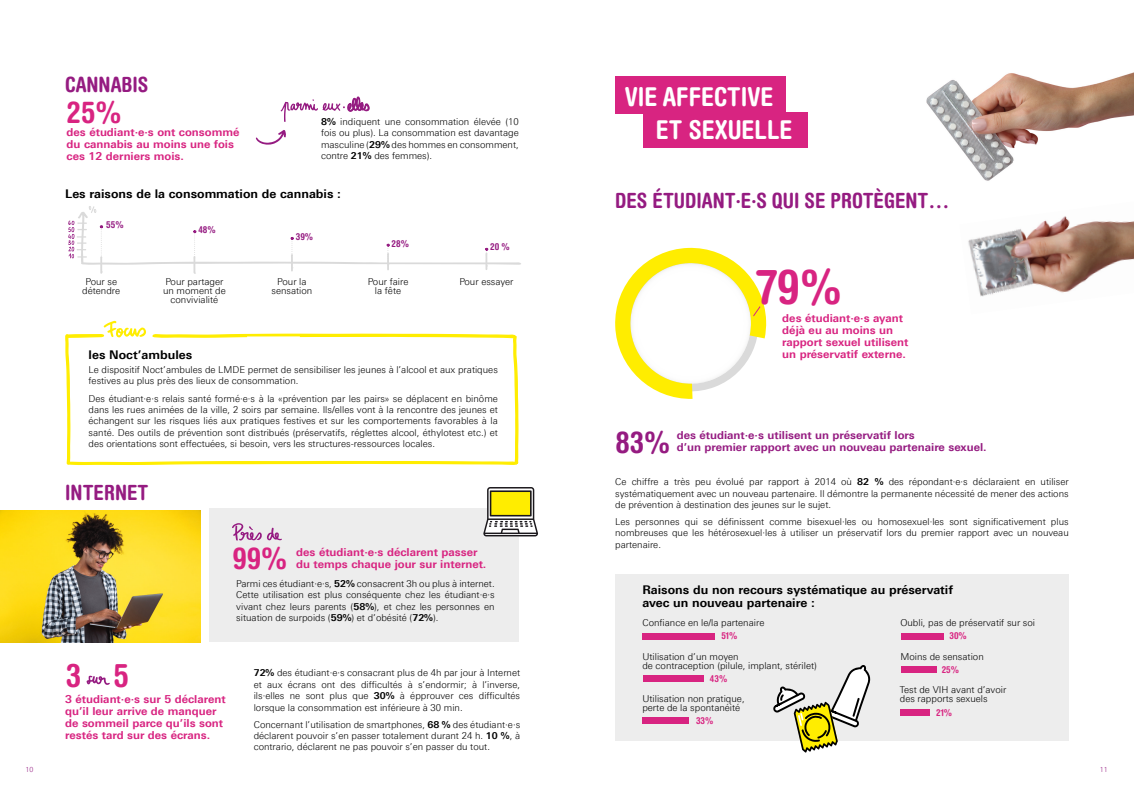
<style>
.page{position:relative;width:1134px;height:794px;background:#fff}
.page>*{position:absolute;margin:0;border:0;box-sizing:border-box;transform-origin:0 0}
.t1{font:700 condensed 48px "Helvetica Rounded LT Std";color:#d82481}
.t2{font:700 condensed 32.4px "Helvetica Rounded LT Std";color:#d82481}
.t3{font:700 condensed 30px "Helvetica Rounded LT Std";color:#d82481}
.t4{font:700 condensed 30px "Helvetica Rounded LT Std";color:#951b81}
.t5{font:700 condensed 26px/33px "Helvetica Rounded LT Std";color:#fff}
.t6{font:700 condensed 21px "Helvetica Rounded LT Std";color:#951b81}
.t7{font:700 12px/13px "Univers Next W01";color:#000}
.t8{font:700 11px/12px "Univers Next W01";color:#d82481}
.t9{font:700 11px/12px "Univers Next W01";color:#951b81}
.t10{font:300 9.5px/11.4px "Univers Next W01";color:#000;text-align:justify}
.t11{font:700 condensed 9.5px "Helvetica Rounded LT Std";color:#d82481}
.t12{font:700 condensed 9.5px "Helvetica Rounded LT Std";color:#951b81}
.t13{font:300 7px "Univers Next W01";color:#951b81}
.s1{font-weight:700}
</style>
<div class="page">
<div style="left:615px;top:574px;width:454px;height:167px;background:#ededed"></div>
<img style="left:926px;top:72px;width:208px;height:109px">
<div style="left:209px;top:508px;width:310px;height:134px;background:#ededed"></div>
<svg style="left:256px;top:130px;width:30px;height:15px"></svg>
<img style="left:0;top:510px;width:200px;height:132px">
<svg style="left:86px;top:675px;width:24px;height:10px"></svg>
<div style="left:615px;top:77px;width:170px;height:37px;background:#d82481"></div>
<div style="left:643px;top:113px;width:165px;height:35px;background:#d82481"></div>
<img style="left:968px;top:216px;width:166px;height:81px">
<svg style="left:615px;top:247px;width:152px;height:152px"></svg>
<svg style="left:64px;top:206px;width:474px;height:369px"></svg>
<div style="left:642px;top:632px;width:73px;height:7px;background:#d82481"></div>
<div style="left:643px;top:675px;width:61px;height:7px;background:#d82481"></div>
<div style="left:642px;top:717px;width:47px;height:7px;background:#d82481"></div>
<div style="left:901px;top:632px;width:42px;height:7px;background:#d82481"></div>
<div style="left:901px;top:666px;width:35px;height:7px;background:#d82481"></div>
<div style="left:900px;top:709px;width:30px;height:7px;background:#d82481"></div>
<svg style="left:773px;top:665px;width:98px;height:87px"></svg>
<svg style="left:281px;top:96px;width:88px;height:26px"></svg>
<h3 class="t6" style="left:65px;top:72px;width:85px">CANNABIS</h3>
<h3 class="t3" style="left:67px;top:94px;width:56px">25%</h3>
<p class="t10" style="left:321px;top:116px;width:199px"><span class="s1">8%</span> indiquent une consommation élevée (10 fois ou plus). La consommation est davantage masculine (<span class="s1">29%</span> des hommes en consomment, contre <span class="s1">21%</span> des femmes).</p>
<p class="t7" style="left:65px;top:187px;width:277px">Les raisons de la consommation de cannabis :</p>
<p class="t8" style="left:67px;top:126px;width:174px">des étudiant·e·s ont consommé du cannabis au moins une fois ces 12 derniers mois.</p>
<p class="t12" style="left:106px;top:219px;width:19px">55%</p>
<p class="t12" style="left:198px;top:224px;width:19px">48%</p>
<p class="t12" style="left:296px;top:231px;width:19px">39%</p>
<p class="t12" style="left:392px;top:237px;width:19px">28%</p>
<p class="t12" style="left:490px;top:241px;width:21px">20 %</p>
<p class="t10" style="left:82px;top:277px;width:40px;line-height:9px;text-align:center">Pour se détendre</p>
<p class="t10" style="left:368px;top:277px;width:42px;line-height:9px;text-align:center">Pour faire la fête</p>
<p class="t10" style="left:163px;top:277px;width:64px;line-height:9px;text-align:center">Pour partager un moment de convivialité</p>
<p class="t10" style="left:271px;top:277px;width:42px;line-height:9px;text-align:center">Pour la sensation</p>
<p class="t10" style="left:459px;top:276px;width:56px">Pour essayer</p>
<p class="t7" style="left:89px;top:348px;width:105px">les Noct’ambules</p>
<p class="t10" style="left:89px;top:364px;width:411px">Le dispositif Noct’ambules de LMDE permet de sensibiliser les jeunes à l’alcool et aux pratiques festives au plus près des lieux de consommation.</p>
<p class="t10" style="left:89px;top:392px;width:411px">Des étudiant·e·s relais santé formé·e·s à la «prévention par les pairs» se déplacent en binôme dans les rues animées de la ville, 2 soirs par semaine. Ils/elles vont à la rencontre des jeunes et échangent sur les risques liés aux pratiques festives et sur les comportements favorables à la santé. Des outils de prévention sont distribués (préservatifs, réglettes alcool, éthylotest etc.) et des orientations sont effectuées, si besoin, vers les structures-ressources locales.</p>
<h3 class="t6" style="left:65px;top:479px;width:85px">INTERNET</h3>
<h3 class="t3" style="left:232px;top:540px;width:56px">99%</h3>
<p class="t8" style="left:296px;top:545px;width:192px">des étudiant·e·s déclarent passer du temps chaque jour sur internet.</p>
<p class="t10" style="left:236px;top:578px;width:260px">Parmi ces étudiant·e·s, <span class="s1">52%</span> consacrent 3h ou plus à internet.<br>Cette utilisation est plus conséquente chez les étudiant·e·s vivant chez leurs parents (<span class="s1">58%</span>), et chez les personnes en situation de surpoids (<span class="s1">59%</span>) et d’obésité (<span class="s1">72%</span>).</p>
<h2 class="t2" style="left:66px;top:655px;width:65px">3 5</h2>
<p class="t10" style="left:254px;top:667px;width:268px"><span class="s1">72%</span> des étudiant·e·s consacrant plus de 4h par jour à Internet et aux écrans ont des difficultés à s’endormir; à l’inverse, ils·elles ne sont plus que <span class="s1">30%</span> à épprouver ces difficultés lorsque la consommation est inférieure à 30 min.</p>
<p class="t10" style="left:254px;top:718px;width:268px">Concernant l’utilisation de smartphones, <span class="s1">68 %</span> des étudiant·e·s déclarent pouvoir s’en passer totalement durant 24 h. <span class="s1">10 %</span>, à contrario, déclarent ne pas pouvoir s’en passer du tout.</p>
<p class="t8" style="left:65px;top:693px;width:162px">3 étudiant·e·s sur 5 déclarent qu’il leur arrive de manquer de sommeil parce qu’ils sont restés tard sur des écrans.</p>
<h3 class="t5" style="left:656px;top:79px;width:138px;text-indent:-31px">VIE AFFECTIVE<br>ET SEXUELLE</h3>
<h3 class="t6" style="left:615px;top:188px;width:336px">DES ÉTUDIANT·E·S QUI SE PROTÈGENT…</h3>
<h1 class="t1" style="left:756px;top:257px;width:88px">79%</h1>
<p class="t8" style="left:782px;top:312px;width:128px">des étudiant·e·s ayant déjà eu au moins un rapport sexuel utilisent un préservatif externe.</p>
<h3 class="t4" style="left:615px;top:423px;width:56px">83%</h3>
<p class="t9" style="left:677px;top:429px;width:312px">des étudiant·e·s utilisent un préservatif lors<br>d’un premier rapport avec un nouveau partenaire sexuel.</p>
<p class="t10" style="left:615px;top:476px;width:455px">Ce chiffre a très peu évolué par rapport à 2014 où <span class="s1">82 %</span> des répondant·e·s déclaraient en utiliser systématiquement avec un nouveau partenaire. Il démontre la permanente nécessité de mener des actions de prévention à destination des jeunes sur le sujet.</p>
<p class="t10" style="left:615px;top:516px;width:455px">Les personnes qui se définissent comme bisexuel·les ou homosexuel·les sont significativement plus nombreuses que les hétérosexuel·les à utiliser un préservatif lors du premier rapport avec un nouveau partenaire.</p>
<p class="t7" style="left:642px;top:583px;width:312px">Raisons du non recours systématique au préservatif avec un nouveau partenaire :</p>
<p class="t10" style="left:642px;top:617px;width:124px">Confiance en le/la partenaire</p>
<p class="t11" style="left:721px;top:630px;width:17px">51%</p>
<p class="t10" style="left:642px;top:652px;width:176px;line-height:9px">Utilisation d’un moyen<br>de contraception (pilule, implant, stérilet)</p>
<p class="t11" style="left:710px;top:673px;width:19px">43%</p>
<p class="t10" style="left:642px;top:694px;width:104px;line-height:9px">Utilisation non pratique, perte de la spontanéité</p>
<p class="t11" style="left:696px;top:715px;width:19px">33%</p>
<p class="t10" style="left:900px;top:617px;width:136px">Oubli, pas de préservatif sur soi</p>
<p class="t11" style="left:949px;top:630px;width:19px">30%</p>
<p class="t10" style="left:900px;top:650px;width:85px">Moins de sensation</p>
<p class="t10" style="left:900px;top:685px;width:108px;line-height:9px">Test de VIH avant d’avoir des rapports sexuels</p>
<p class="t11" style="left:942px;top:664px;width:19px">25%</p>
<p class="t11" style="left:936px;top:706px;width:17px">21%</p>
<p class="t13" style="left:26px;top:765px;width:9px">10</p>
<p class="t13" style="left:1100px;top:765px;width:9px">11</p>
</div>
